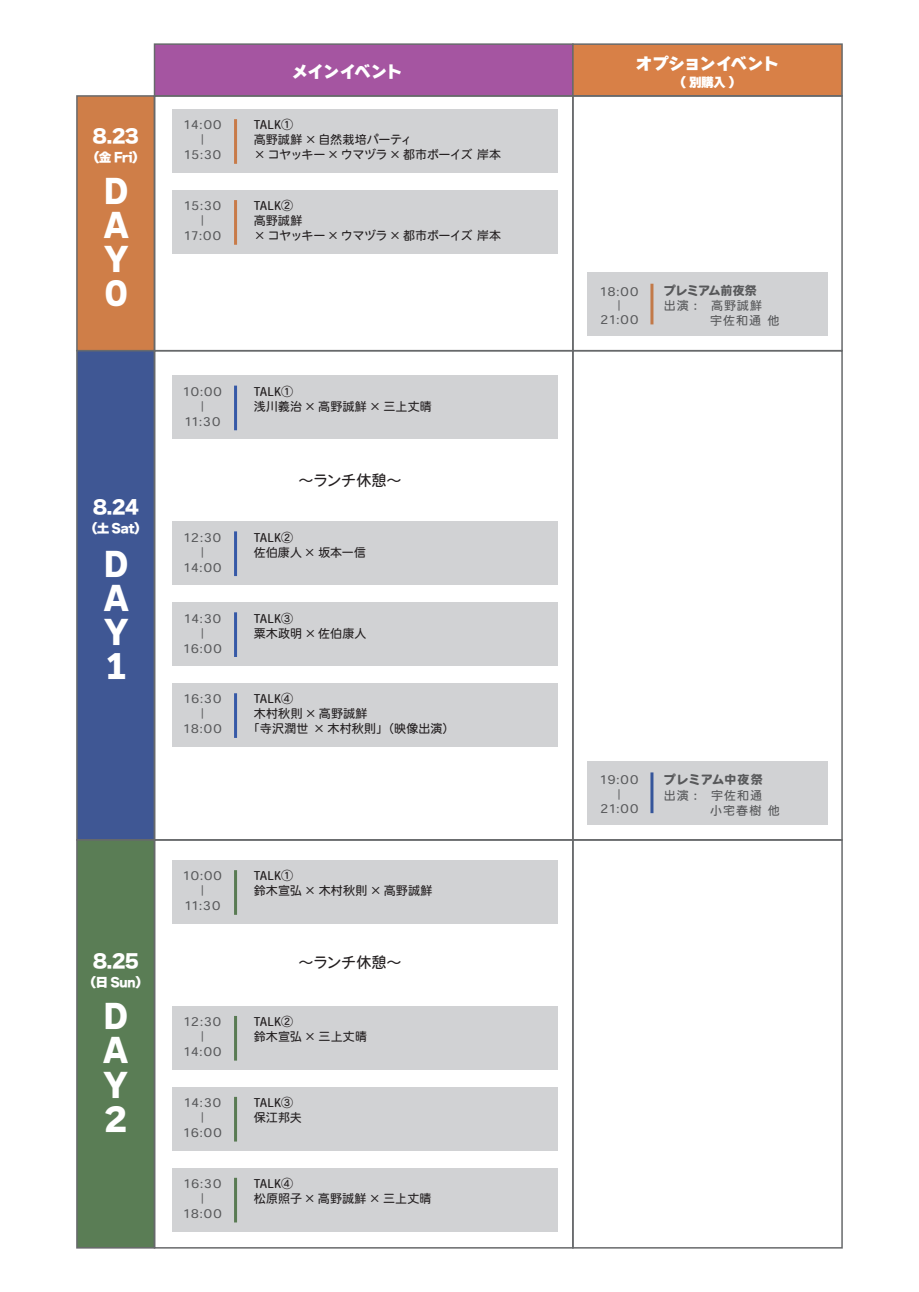
<style>
.page{position:relative;width:919px;height:1292px;background:#fff}
.page>*{position:absolute;margin:0;border:0;box-sizing:border-box;transform-origin:0 0}
.t1{font:31.8px/34.2px "Wanpaku Ruika 08";color:#fff;text-align:justify}
.t2{font:19.05px "Wanpaku Ruika 08";color:#fff}
.t3{font:16.95px "Wanpaku Ruika 08";letter-spacing:-.07em;color:#fff}
.t4{font:15px "Heisei Maru Go Std W4";letter-spacing:-.01em;color:#231f20}
.t5{font:12.75px "Wanpaku Ruika 08";letter-spacing:-.05em;color:#fff}
.t6{font:12px/15px "Heisei Maru Go Std W4";letter-spacing:.07em;color:#57585a;text-align:center}
.t7{font:12px/15px "Heisei Maru Go Std W4";letter-spacing:.005em;color:#231f20}
.t8{font:12px/15px "Heisei Maru Go Std W4";letter-spacing:-.02em;color:#231f20}
.t9{font:12px/15px "Heisei Maru Go Std W4";letter-spacing:-.025em;color:#231f20}
.t10{font:12px "Heisei Maru Go Std W8";letter-spacing:.04em;color:#57585a}
.t11{font:12px "Heisei Maru Go Std W8";letter-spacing:-.025em;color:#57585a}
</style>
<div class="page">
<div style="left:154px;top:43px;width:419px;height:54px;background:#a555a1;border:2px solid #67696b"></div>
<div style="left:572px;top:43px;width:270px;height:54px;background:#d88047;border:2px solid #67696b"></div>
<div style="left:76px;top:95px;width:79px;height:256px;background:#cf7e48;border:2px solid #67696b"></div>
<div style="left:154px;top:95px;width:419px;height:256px;border:2px solid #67696b"></div>
<div style="left:572px;top:95px;width:270px;height:256px;border:2px solid #67696b"></div>
<div style="left:76px;top:350px;width:79px;height:490px;background:#3f5794;border:2px solid #67696b"></div>
<div style="left:154px;top:350px;width:419px;height:490px;border:2px solid #67696b"></div>
<div style="left:572px;top:350px;width:270px;height:490px;border:2px solid #67696b"></div>
<div style="left:76px;top:839px;width:79px;height:409px;background:#5a7d55;border:2px solid #67696b"></div>
<div style="left:154px;top:839px;width:419px;height:409px;border:2px solid #67696b"></div>
<div style="left:572px;top:839px;width:270px;height:409px;border:2px solid #67696b"></div>
<div style="left:587px;top:761px;width:240px;height:63px;background:#d1d2d4"></div>
<hr style="left:650px;top:772px;width:3px;height:41px;background:#35559a">
<div style="left:587px;top:272px;width:240px;height:63px;background:#d1d2d4"></div>
<hr style="left:650px;top:284px;width:3px;height:40px;background:#c27948">
<div style="left:172px;top:109px;width:385px;height:64px;background:#d1d2d4"></div>
<hr style="left:234px;top:119px;width:3px;height:45px;background:#c87b49">
<div style="left:172px;top:190px;width:385px;height:63px;background:#d1d2d4"></div>
<hr style="left:234px;top:200px;width:3px;height:45px;background:#c87b49">
<div style="left:172px;top:376px;width:385px;height:63px;background:#d1d2d4"></div>
<hr style="left:234px;top:385px;width:3px;height:45px;background:#3659a7">
<div style="left:172px;top:521px;width:385px;height:64px;background:#d1d2d4"></div>
<hr style="left:234px;top:531px;width:3px;height:45px;background:#3659a7">
<div style="left:172px;top:602px;width:385px;height:63px;background:#d1d2d4"></div>
<hr style="left:234px;top:612px;width:3px;height:45px;background:#3659a7">
<div style="left:172px;top:683px;width:385px;height:63px;background:#d1d2d4"></div>
<hr style="left:234px;top:693px;width:3px;height:45px;background:#3659a7">
<div style="left:172px;top:860px;width:385px;height:63px;background:#d1d2d4"></div>
<hr style="left:234px;top:870px;width:3px;height:44px;background:#597b53">
<div style="left:172px;top:1006px;width:385px;height:63px;background:#d1d2d4"></div>
<hr style="left:234px;top:1015px;width:3px;height:45px;background:#597b53">
<div style="left:172px;top:1087px;width:385px;height:63px;background:#d1d2d4"></div>
<hr style="left:234px;top:1096px;width:3px;height:45px;background:#597b53">
<div style="left:172px;top:1167px;width:385px;height:64px;background:#d1d2d4"></div>
<hr style="left:234px;top:1177px;width:3px;height:45px;background:#597b53">
<h2 class="t2" style="left:93px;top:127px;width:48px">8.23</h2>
<p class="t5" style="left:87px;top:151px;width:59px">（金 Fri）</p>
<h1 class="t1" style="left:103px;top:173px;width:27px">D A Y 0</h1>
<h2 class="t2" style="left:93px;top:497px;width:48px">8.24</h2>
<p class="t5" style="left:85px;top:521px;width:63px">（土 Sat）</p>
<h1 class="t1" style="left:103px;top:546px;width:27px">D A Y 1</h1>
<h3 class="t3" style="left:292px;top:63px;width:113px">メインイベント</h3>
<p class="t6" style="left:184px;top:117px;width:39px">14:00｜<br>15:30</p>
<p class="t8" style="left:254px;top:117px;width:249px">TALK①<br>高野誠鮮 ×自然栽培パーティ<br>× コヤッキー× ウマヅラ× 都市ボーイズ 岸本</p>
<p class="t6" style="left:184px;top:198px;width:39px">15:30｜<br>17:00</p>
<p class="t9" style="left:254px;top:198px;width:249px">TALK②<br>高野誠鮮<br>× コヤッキー× ウマヅラ× 都市ボーイズ 岸本</p>
<p class="t6" style="left:183px;top:384px;width:40px">10:00｜<br>11:30</p>
<p class="t7" style="left:254px;top:384px;width:180px">TALK①<br>浅川義治× 高野誠鮮 × 三上丈晴</p>
<p class="t4" style="left:298px;top:470px;width:104px">～ランチ休憩～</p>
<p class="t6" style="left:184px;top:529px;width:39px">12:30｜<br>14:00</p>
<p class="t7" style="left:254px;top:529px;width:114px">TALK②<br>佐伯康人× 坂本一信</p>
<p class="t6" style="left:183px;top:610px;width:40px">14:30｜<br>16:00</p>
<p class="t7" style="left:254px;top:610px;width:114px">TALK③<br>粟木政明 ×佐伯康人</p>
<p class="t6" style="left:183px;top:691px;width:40px">16:30｜<br>18:00</p>
<p class="t7" style="left:254px;top:691px;width:41px">TALK④</p>
<p class="t7" style="left:254px;top:706px;width:115px">木村秋則 × 高野誠鮮</p>
<p class="t7" style="left:248px;top:721px;width:208px">「寺沢潤世 × 木村秋則」（映像出演）</p>
<h2 class="t2" style="left:93px;top:951px;width:48px">8.25</h2>
<p class="t5" style="left:84px;top:975px;width:65px">（日 Sun）</p>
<h1 class="t1" style="left:103px;top:999px;width:27px">D A Y 2</h1>
<p class="t6" style="left:183px;top:868px;width:40px">10:00｜<br>11:30</p>
<p class="t7" style="left:254px;top:868px;width:180px">TALK①<br>鈴木宣弘 × 木村秋則 × 高野誠鮮</p>
<p class="t4" style="left:298px;top:952px;width:104px">～ランチ休憩～</p>
<p class="t6" style="left:184px;top:1014px;width:39px">12:30｜<br>14:00</p>
<p class="t7" style="left:254px;top:1014px;width:115px">TALK②<br>鈴木宣弘 × 三上丈晴</p>
<p class="t6" style="left:183px;top:1095px;width:40px">14:30｜<br>16:00</p>
<p class="t7" style="left:254px;top:1095px;width:50px">TALK③保江邦夫</p>
<p class="t6" style="left:183px;top:1175px;width:40px">16:30｜<br>18:00</p>
<p class="t7" style="left:254px;top:1175px;width:179px">TALK④<br>松原照子× 高野誠鮮 × 三上丈晴</p>
<h3 class="t3" style="left:635px;top:55px;width:145px">オプションイベント</h3>
<p class="t5" style="left:680px;top:76px;width:56px">( 別購入 )</p>
<p class="t6" style="left:600px;top:284px;width:40px;line-height:14.1px">18:00｜<br>21:00</p>
<p class="t11" style="left:663px;top:284px;width:94px">プレミアム前夜祭</p>
<p class="t6" style="left:710px;top:298px;width:71px;text-align:left;text-indent:-46px">出演： 高野誠鮮<br>宇佐和通 他</p>
<p class="t6" style="left:600px;top:773px;width:40px;line-height:14.1px">19:00｜<br>21:00</p>
<p class="t10" style="left:663px;top:772px;width:100px">プレミアム中夜祭</p>
<p class="t6" style="left:710px;top:788px;width:71px;text-align:left;text-indent:-46px">出演： 宇佐和通<br>小宅春樹 他</p>
</div>
